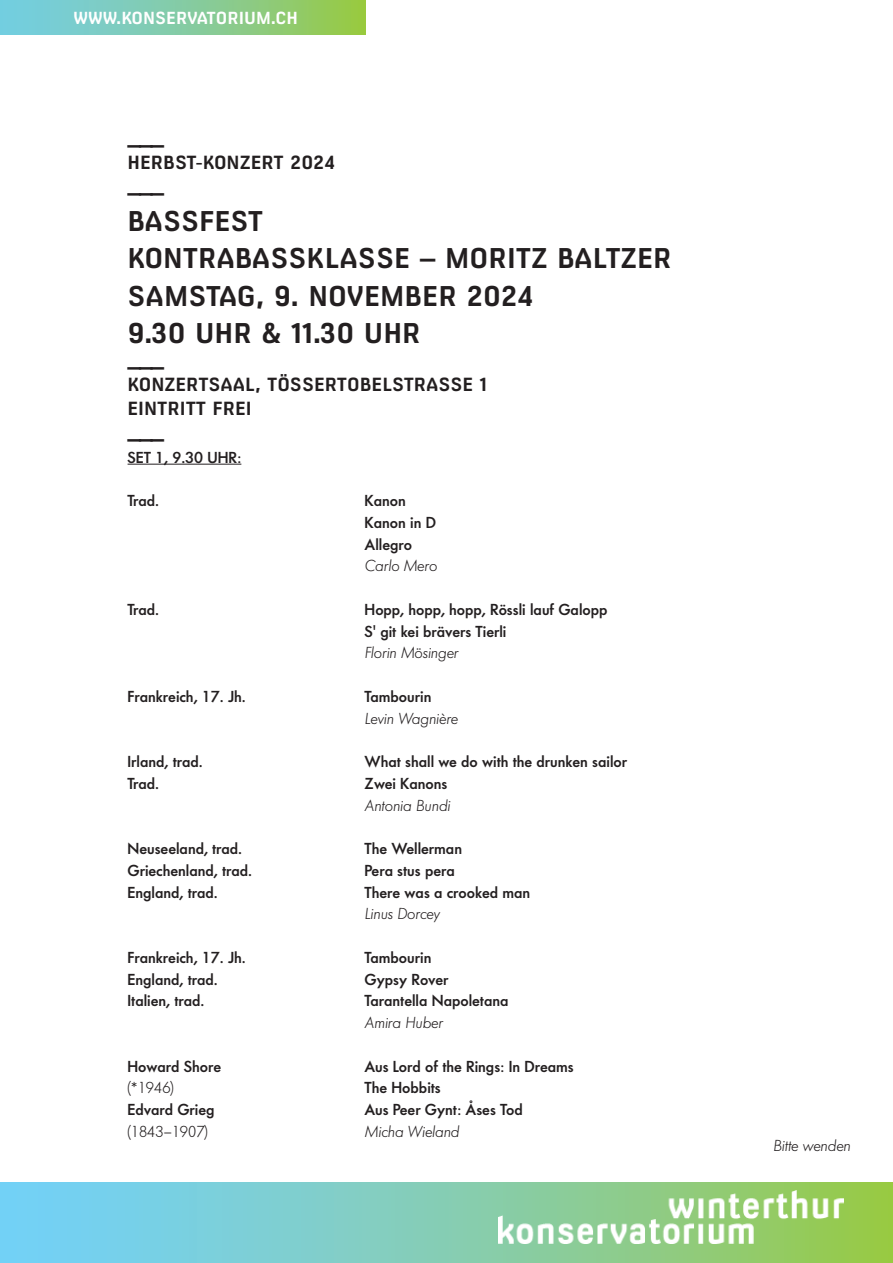
<style>
.page{position:relative;width:893px;height:1263px;background:#fff}
.page>*{position:absolute;margin:0;border:0;box-sizing:border-box;transform-origin:0 0}
.t1{font:700 27px "Milibus Rg";color:#231f20}
.Strich{font:700 22.5px "Milibus Rg";color:#231f20}
.Titel_klein{font:700 18px/24px "Milibus Rg";color:#231f20}
.t2{font:700 16.5px "Milibus Rg";color:#fff}
.t3{font:500 15.75px/21.8px "Futura BQ";color:#231f20}
.t4{font:italic 300 15.75px/21.8px "Futura BQ";color:#231f20}
.t5{font:300 15.75px "Futura BQ";color:#231f20}
.s1{font-weight:500;font-style:normal}
.s2{font-weight:300;font-style:italic}
</style>
<div class="page">
<hr style="left:128px;top:464px;width:113px;height:1px;background:#231f20">
<div style="left:0;top:0;width:365px;height:34px;background:linear-gradient(to right,#72ceef,#98c94b)"></div>
<svg style="left:0;top:1182px;width:893px;height:81px;background:#82ceba"></svg>
<img style="left:499px;top:1190px;width:344px;height:53px">
<p class="t2" style="left:74px;top:8px;width:226px">WWW.KONSERVATORIUM.CH</p>
<p class="Strich" style="left:128px;top:123px;width:38px">___</p>
<p class="Titel_klein" style="left:128px;top:151px;width:209px">HERBST-KONZERT 2024</p>
<p class="Strich" style="left:128px;top:171px;width:38px">___</p>
<p class="t1" style="left:128px;top:205px;width:137px">BASSFEST</p>
<p class="t1" style="left:128px;top:242px;width:546px">KONTRABASSKLASSE – MORITZ BALTZER</p>
<p class="t1" style="left:128px;top:280px;width:407px">SAMSTAG, 9. NOVEMBER 2024</p>
<p class="t1" style="left:128px;top:317px;width:295px">9.30 UHR &amp; 11.30 UHR</p>
<p class="Strich" style="left:128px;top:345px;width:38px">___</p>
<p class="Titel_klein" style="left:128px;top:373px;width:361px">KONZERTSAAL, TÖSSERTOBELSTRASSE 1<br>EINTRITT FREI</p>
<p class="Strich" style="left:128px;top:417px;width:38px">___</p>
<p class="t3" style="left:128px;top:446px;width:115px">SET 1, 9.30 UHR:</p>
<p class="t3" style="left:128px;top:490px;width:33px">Trad.</p>
<p class="t3" style="left:365px;top:490px;width:43px">Kanon</p>
<p class="t3" style="left:365px;top:511px;width:73px">Kanon in D</p>
<p class="t4" style="left:365px;top:533px;width:74px"><span class="s1">Allegro<br></span>Carlo Mero</p>
<p class="t3" style="left:128px;top:598px;width:33px">Trad.</p>
<p class="t3" style="left:365px;top:598px;width:244px">Hopp, hopp, hopp, Rössli lauf Galopp</p>
<p class="t3" style="left:365px;top:620px;width:143px">S' git kei brävers Tierli</p>
<p class="t4" style="left:365px;top:642px;width:95px">Florin Mösinger</p>
<p class="t3" style="left:128px;top:685px;width:120px">Frankreich, 17. Jh.</p>
<p class="t3" style="left:365px;top:685px;width:68px">Tambourin</p>
<p class="t4" style="left:365px;top:707px;width:95px">Levin Wagnière</p>
<p class="t3" style="left:128px;top:751px;width:77px">Irland, trad.</p>
<p class="t3" style="left:365px;top:751px;width:264px">What shall we do with the drunken sailor</p>
<p class="t3" style="left:128px;top:772px;width:33px">Trad.</p>
<p class="t3" style="left:365px;top:772px;width:84px">Zwei Kanons</p>
<p class="t4" style="left:365px;top:794px;width:87px">Antonia Bundi</p>
<p class="t3" style="left:128px;top:838px;width:116px">Neuseeland, trad.</p>
<p class="t3" style="left:365px;top:838px;width:99px">The Wellerman</p>
<p class="t3" style="left:128px;top:859px;width:126px">Griechenland, trad.</p>
<p class="t3" style="left:365px;top:859px;width:92px">Pera stus pera</p>
<p class="t3" style="left:128px;top:881px;width:92px">England, trad.</p>
<p class="t3" style="left:365px;top:881px;width:167px">There was a crooked man</p>
<p class="t4" style="left:365px;top:903px;width:77px">Linus Dorcey</p>
<p class="t3" style="left:128px;top:946px;width:120px">Frankreich, 17. Jh.</p>
<p class="t3" style="left:365px;top:946px;width:68px">Tambourin</p>
<p class="t3" style="left:128px;top:968px;width:92px">England, trad.</p>
<p class="t3" style="left:365px;top:968px;width:85px">Gypsy Rover</p>
<p class="t3" style="left:128px;top:990px;width:78px">Italien, trad.</p>
<p class="t3" style="left:365px;top:990px;width:145px">Tarantella Napoletana<br><span class="s2">Amira Huber</span></p>
<p class="t3" style="left:128px;top:1055px;width:95px">Howard Shore</p>
<p class="t3" style="left:365px;top:1055px;width:211px">Aus Lord of the Rings: In Dreams</p>
<p class="t5" style="left:128px;top:1078px;width:48px">(*1946)</p>
<p class="t3" style="left:365px;top:1077px;width:78px">The Hobbits</p>
<p class="t3" style="left:128px;top:1099px;width:88px">Edvard Grieg</p>
<p class="t3" style="left:365px;top:1099px;width:160px">Aus Peer Gynt: Åses Tod</p>
<p class="t5" style="left:128px;top:1121px;width:82px">(1843–1907)</p>
<p class="t4" style="left:365px;top:1120px;width:96px">Micha Wieland</p>
<p class="t4" style="left:773px;top:1135px;width:79px">Bitte wenden</p>
</div>
